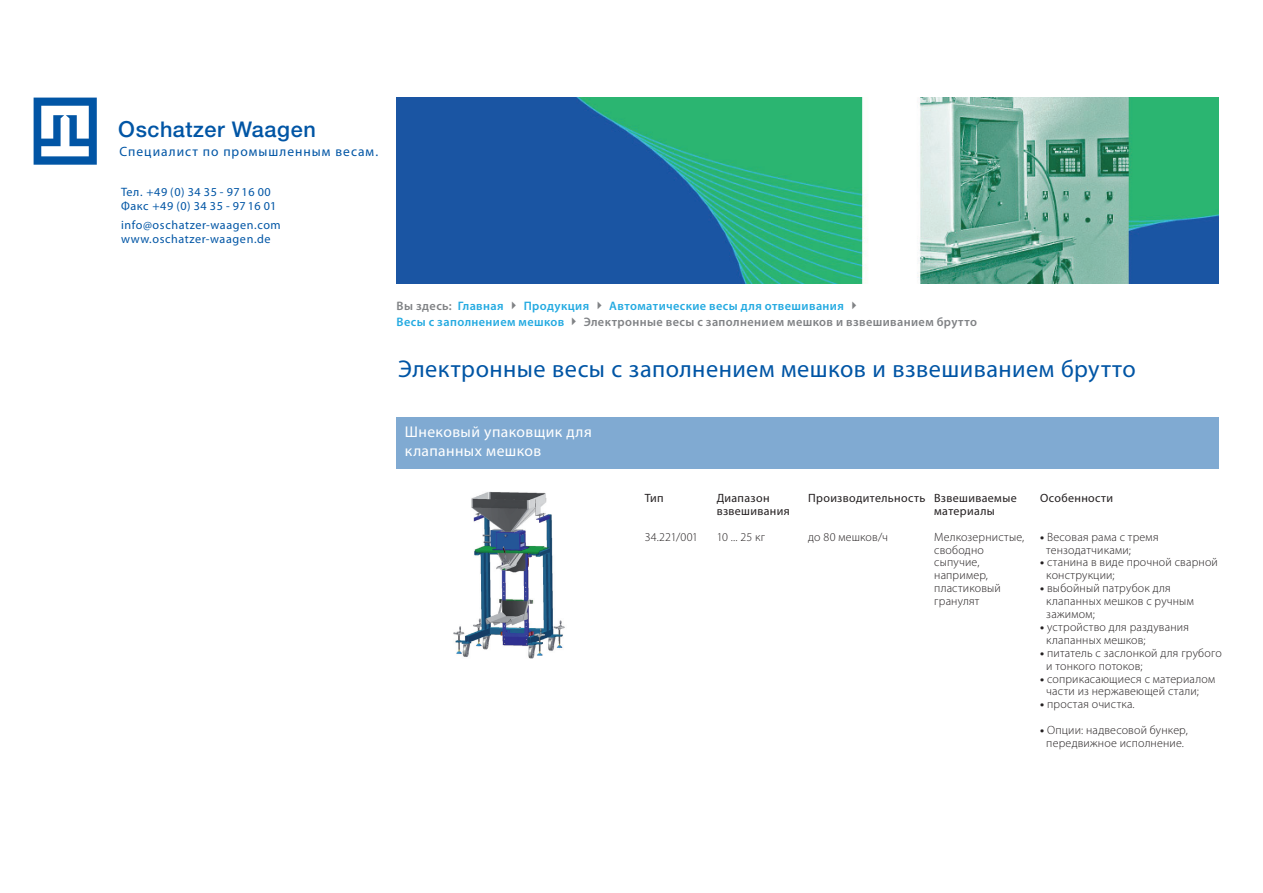
<style>
.page{position:relative;width:1263px;height:893px;background:#fff}
.page>*{position:absolute;margin:0;border:0;box-sizing:border-box;transform-origin:0 0}
.t1{font:24.3px "Myriad Pro";letter-spacing:.02em;color:#0155a5}
.t2{font:500 21.6px "Helvetica Neue";letter-spacing:.03em;color:#0155a5}
.t3{font:15.6px/18.6px "Myriad Pro";letter-spacing:.025em;color:#fff}
.t4{font:13.5px "Myriad Pro";letter-spacing:.075em;color:#0155a5}
.t5{font:600 12.3px/16.5px "Myriad Pro";letter-spacing:.03em;color:#24aae1}
.t6{font:12.15px/14.4px "Myriad Pro";letter-spacing:.05em;color:#0155a5}
.t7{font:300 12px/12.9px "Myriad Pro";letter-spacing:.015em;color:#231f20}
.t8{font:12px/12.9px "Myriad Pro";letter-spacing:.03em;color:#231f20}
.s1{font-size:22.05px}
.s2{color:#808285}
.s3{font-weight:700}
</style>
<div class="page">
<div style="left:397px;top:417px;width:822px;height:51px;background:#80aad2"></div>
<img style="left:453px;top:492px;width:112px;height:167px">
<img style="left:396px;top:97px;width:822px;height:187px">
<svg style="left:34px;top:98px;width:63px;height:67px"></svg>
<h2 class="t2" style="left:118px;top:116px;width:199px"><span class="s1">O</span>schatzer Waagen</h2>
<p class="t4" style="left:119px;top:143px;width:260px">Cпециалист по промышленным весам.</p>
<p class="t6" style="left:121px;top:184px;width:157px">Тел. +49 (0) 34 35 - 9716 00<br>Факс +49 (0) 34 35 - 9716 01</p>
<p class="t6" style="left:121px;top:218px;width:161px">info@oschatzer-waagen.com www.oschatzer-waagen.de</p>
<p class="t5" style="left:397px;top:297px;width:582px"><span class="s2">Вы здесь:</span> Главная <span class="s2">✔</span> Продукция <span class="s2">✔</span> Автоматические весы для отвешивания <span class="s2">✔<br></span>Весы с заполнением мешков <span class="s2">✔ Электронные весы с заполнением мешков и взвешиванием брутто</span></p>
<h1 class="t1" style="left:398px;top:354px;width:739px">Электронные весы с заполнением мешков и взвешиванием брутто</h1>
<h3 class="t3" style="left:405px;top:422px;width:188px">Шнековый упаковщик для клапанных мешков</h3>
<p class="t8" style="left:645px;top:491px;width:21px">Тип</p>
<p class="t7" style="left:645px;top:530px;width:55px">34.221/001</p>
<p class="t8" style="left:717px;top:491px;width:75px">Диапазон взвешивания</p>
<p class="t7" style="left:717px;top:530px;width:50px">10 ... 25 кг</p>
<p class="t8" style="left:808px;top:491px;width:119px">Производительность</p>
<p class="t7" style="left:808px;top:530px;width:81px">до 80 мешков/ч</p>
<p class="t8" style="left:934px;top:491px;width:84px">Взвешиваемые материалы</p>
<p class="t7" style="left:934px;top:530px;width:92px">Мелкозернистые, свободно сыпучие, например, пластиковый гранулят</p>
<p class="t8" style="left:1040px;top:491px;width:75px">Особенности</p>
<p class="t7" style="left:1046px;top:530px;width:114px;text-indent:-6px"><span class="s3">•</span> Весовая рама с тремя тензодатчиками;</p>
<p class="t7" style="left:1046px;top:556px;width:173px;text-indent:-6px"><span class="s3">•</span> станина в виде прочной сварной конструкции;</p>
<p class="t7" style="left:1046px;top:582px;width:149px;text-indent:-6px"><span class="s3">•</span> выбойный патрубок для клапанных мешков с ручным зажимом;</p>
<p class="t7" style="left:1046px;top:620px;width:144px;text-indent:-6px"><span class="s3">•</span> устройство для раздувания клапанных мешков;</p>
<p class="t7" style="left:1046px;top:646px;width:177px;text-indent:-6px"><span class="s3">•</span> питатель с заслонкой для грубого и тонкого потоков;</p>
<p class="t7" style="left:1046px;top:672px;width:170px;text-indent:-6px"><span class="s3">•</span> соприкасающиеся с материалом части из нержавеющей стали;</p>
<p class="t7" style="left:1040px;top:698px;width:96px"><span class="s3">•</span> простая очистка.</p>
<p class="t7" style="left:1040px;top:724px;width:149px;text-align:center"><span class="s3">•</span> Опции: надвесовой бункер, передвижное исполнение.</p>
</div>
